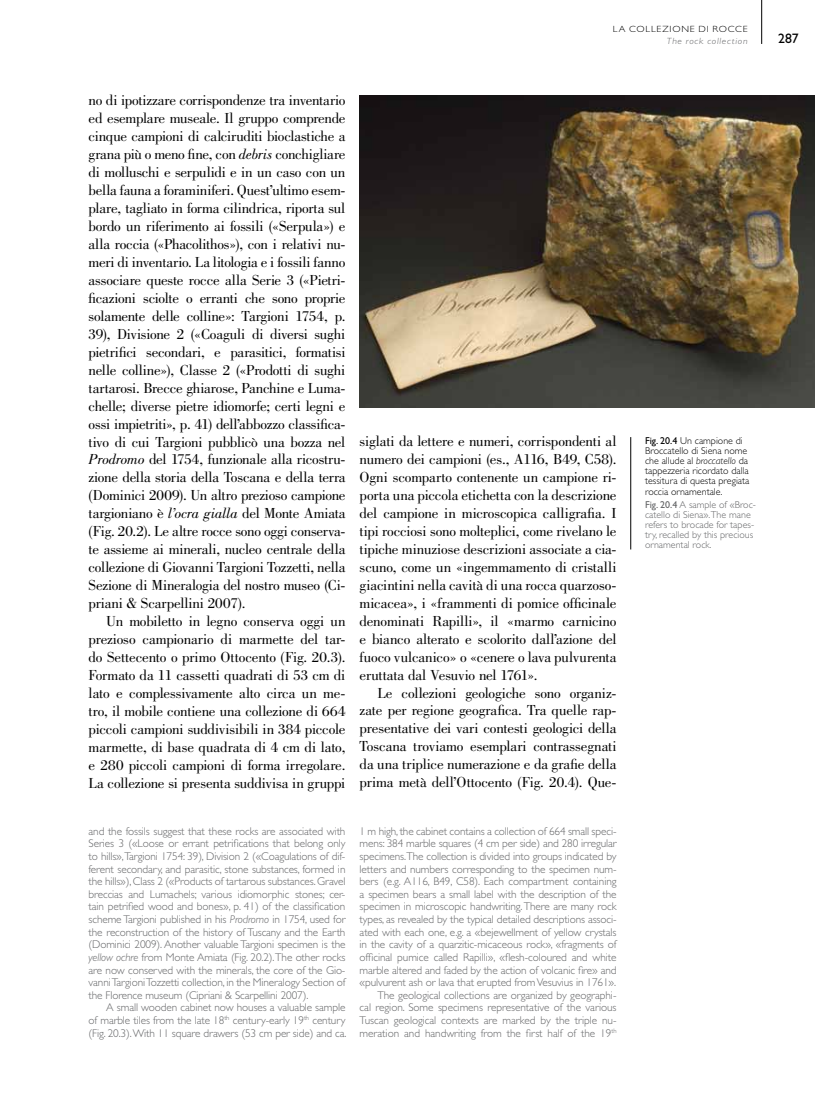
<style>
.page{position:relative;width:815px;height:1099px;background:#fff}
.page>*{position:absolute;margin:0;border:0;box-sizing:border-box;transform-origin:0 0}
.t1{font:15px/18px "Bodoni Std";letter-spacing:-.01em;color:#000;text-align:justify}
.t2{font:13.75px "Gill Sans Std";color:#000}
.t3{font:300 11.25px/12.6px "Gill Sans Std";letter-spacing:-.01em;color:#646567;text-align:justify}
.t4{font:300 10px/10px "Gill Sans Std";color:#000}
.t5{font:300 10px/10px "Gill Sans Std";color:#646567}
.t6{font:300 9px "Gill Sans Std";letter-spacing:.08em;color:#000;scale:1.11 1}
.t7{font:italic 300 9px "Gill Sans Std";letter-spacing:.07em;color:#646567;scale:1.11 1}
.s1{font-style:italic}
.s2{font-weight:400}
</style>
<div class="page">
<hr style="left:761px;top:0;width:1px;height:44px;background:#000">
<img style="left:360px;top:95px;width:455px;height:312px">
<hr style="left:631px;top:437px;width:1px;height:112px;background:#000">
<p class="t6" style="left:613px;top:24px;width:123px">La collezion e di rocce</p>
<p class="t7" style="left:667px;top:36px;width:74px">The rock collection</p>
<p class="t2" style="left:778px;top:31px;width:22px">287</p>
<p class="t1" style="left:89px;top:92px;width:258px">no di ipotizzare corrispondenze tra inventario ed esemplare museale. Il gruppo comprende cinque campioni di calciruditi bioclastiche a grana più o meno fine, con <span class="s1">debris</span> conchigliare di molluschi e serpulidi e in un caso con un bella fauna a foraminiferi. Quest’ultimo esem&shy;plare, tagliato in forma cilindrica, riporta sul bordo un riferimento ai fossili («Serpula») e alla roccia («Phacolithos»), con i relativi nu&shy;meri di inventario. La litologia e i fossili fanno associare queste rocce alla Serie 3 («Pietri&shy;ficazioni sciolte o erranti che sono proprie solamente delle colline»: Targioni 1754, p.<br>39), Divisione 2 («Coaguli di diversi sughi pietrifici secondari, e parasitici, formatisi nelle colline»), Classe 2 («Prodotti di sughi tartarosi. Brecce ghiarose, Panchine e Luma&shy;chelle; diverse pietre idiomorfe; certi legni e ossi impietriti», p. 41) dell’abbozzo classifica&shy;tivo di cui Targioni pubblicò una bozza nel <span class="s1">Prodromo</span> del 1754, funzionale alla ricostru&shy;zione della storia della Toscana e della terra (Dominici 2009). Un altro prezioso campione targioniano è <span class="s1">l’ocra gialla</span> del Monte Amiata (Fig. 20.2). Le altre rocce sono oggi conserva&shy;te assieme ai minerali, nucleo centrale della collezione di Giovanni Targioni Tozzetti, nella Sezione di Mineralogia del nostro museo (Ci&shy;priani &amp; Scarpellini 2007).</p>
<p class="t1" style="left:89px;top:612px;width:258px;text-indent:18px">Un mobiletto in legno conserva oggi un prezioso campionario di marmette del tar&shy;do Settecento o primo Ottocento (Fig. 20.3).<br>Formato da 11 cassetti quadrati di 53 cm di lato e complessivamente alto circa un me&shy;tro, il mobile contiene una collezione di 664 piccoli campioni suddivisibili in 384 piccole marmette, di base quadrata di 4 cm di lato, e 280 piccoli campioni di forma irregolare.<br>La collezione si presenta suddivisa in gruppi</p>
<p class="t1" style="left:360px;top:432px;width:258px">siglati da lettere e numeri, corrispondenti al numero dei campioni (es., A116, B49, C58).<br>Ogni scomparto contenente un campione ri&shy;porta una piccola etichetta con la descrizione del campione in microscopica calligrafia. I tipi rocciosi sono molteplici, come rivelano le tipiche minuziose descrizioni associate a cia&shy;scuno, come un «ingemmamento di cristalli giacintini nella cavità di una rocca quarzoso&shy;micacea», i «frammenti di pomice officinale denominati Rapilli», il «marmo carnicino e bianco alterato e scolorito dall’azione del fuoco vulcanico» o «cenere o lava pulvurenta eruttata dal Vesuvio nel 1761».</p>
<p class="t1" style="left:360px;top:683px;width:258px;text-indent:18px">Le collezioni geologiche sono organiz&shy;zate per regione geografica. Tra quelle rap&shy;presentative dei vari contesti geologici della Toscana troviamo esemplari contrassegnati da una triplice numerazione e da grafie della prima metà dell’Ottocento (Fig. 20.4). Que-</p>
<p class="t3" style="left:89px;top:824px;width:259px">and the fossils suggest that these rocks are associated with Series 3 («Loose or errant petrifications that belong only to hills»,Targioni 1754: 39), Division 2 («Coagulations of dif&shy;ferent secondary, and parasitic, stone substances, formed in the hills»), Class 2 («Products of tartarous substances. Gravel breccias and Lumachels; various idiomorphic stones; cer&shy;tain petrified wood and bones», p. 41) of the classification scheme Targioni published in his <span class="s1">Prodromo</span> in 1754, used for the reconstruction of the history of Tuscany and the Earth (Dominici 2009). Another valuable Targioni specimen is the <span class="s1">yellow ochre</span> from Monte Amiata (Fig. 20.2). The other rocks are now conserved with the minerals, the core of the Gio&shy;vanni Targioni Tozzetti collection, in the Mineralogy Section of the Florence museum (Cipriani &amp; Scarpellini 2007).</p>
<p class="t3" style="left:89px;top:1001px;width:259px;text-indent:18px">A small wooden cabinet now houses a valuable sample of marble tiles from the late 18<sup>th</sup> century-early 19<sup>th</sup> century (Fig. 20.3). With 11 square drawers (53 cm per side) and ca.</p>
<p class="t3" style="left:360px;top:824px;width:259px;text-align:right">1 m high, the cabinet contains a collection of 664 small speci&shy;mens: 384 marble squares (4 cm per side) and 280 irregular specimens.The collection is divided into groups indicated by letters and numbers corresponding to the specimen num&shy;bers (e.g. A116, B49, C58). Each compartment containing a specimen bears a small label with the description of the specimen in microscopic handwriting. There are many rock types, as revealed by the typical detailed descriptions associ&shy;ated with each one, e.g. a «bejewellment of yellow crystals in the cavity of a quarzitic-micaceous rock», «fragments of officinal pumice called Rapilli», «flesh-coloured and white marble altered and faded by the action of volcanic fire» and «pulvurent ash or lava that erupted from Vesuvius in 1761».<br>The geological collections are organized by geographi-<br>cal region. Some specimens representative of the various Tuscan geological contexts are marked by the triple nu&shy;meration and handwriting from the first half of the 19<sup>th</sup></p>
<p class="t4" style="left:645px;top:436px;width:106px"><span class="s2">Fig. 20.4</span> Un campione di<br>Broccatello di Siena nome che allude al <span class="s1">broccatello</span> da tappezzeria ricordato dalla tessitura di questa pregiata roccia ornamentale.</p>
<p class="t5" style="left:645px;top:500px;width:112px"><span class="s2">Fig. 20.4</span> A sample of «Broc&shy;catello di Siena».The mane refers to brocade for tapes&shy;try, recalled by this precious ornamental rock.</p>
</div>
